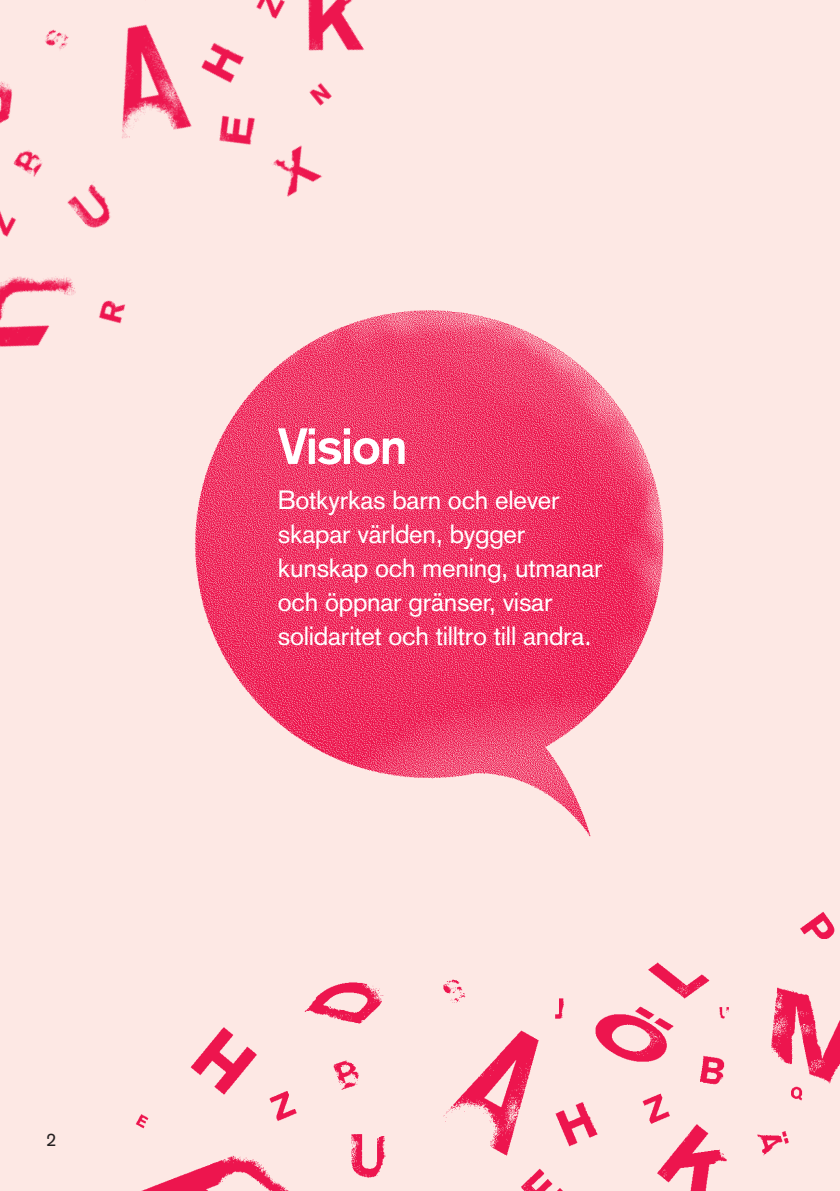
<style>
.page{position:relative;width:840px;height:1191px;background:#fff}
.page>*{position:absolute;margin:0;border:0;box-sizing:border-box;transform-origin:0 0}
.t1{font:700 50px "Akzidenz Grotesk";letter-spacing:-.02em;color:#fff}
.Ingress{font:26px/34px "Akzidenz Grotesk";letter-spacing:-.01em;color:#fff}
.t2{font:18px "Akzidenz Grotesk";color:#231f20}
</style>
<div class="page">
<div style="left:0;top:0;width:839px;height:1191px;background:#fde8e4"></div>
<img style="left:135px;top:912px;width:704px;height:279px">
<img style="left:192px;top:329px;width:497px;height:592px">
<img style="left:0;top:0;width:523px;height:446px">
<p class="t2" style="left:46px;top:1128px;width:12px">2</p>
<h1 class="t1" style="left:278px;top:417px;width:131px">Vision</h1>
<p class="Ingress" style="left:278px;top:483px;width:326px">Botkyrkas barn och elever skapar världen, bygger kunskap och mening, utmanar och öppnar gränser, visar solidaritet och tilltro till andra.</p>
</div>
